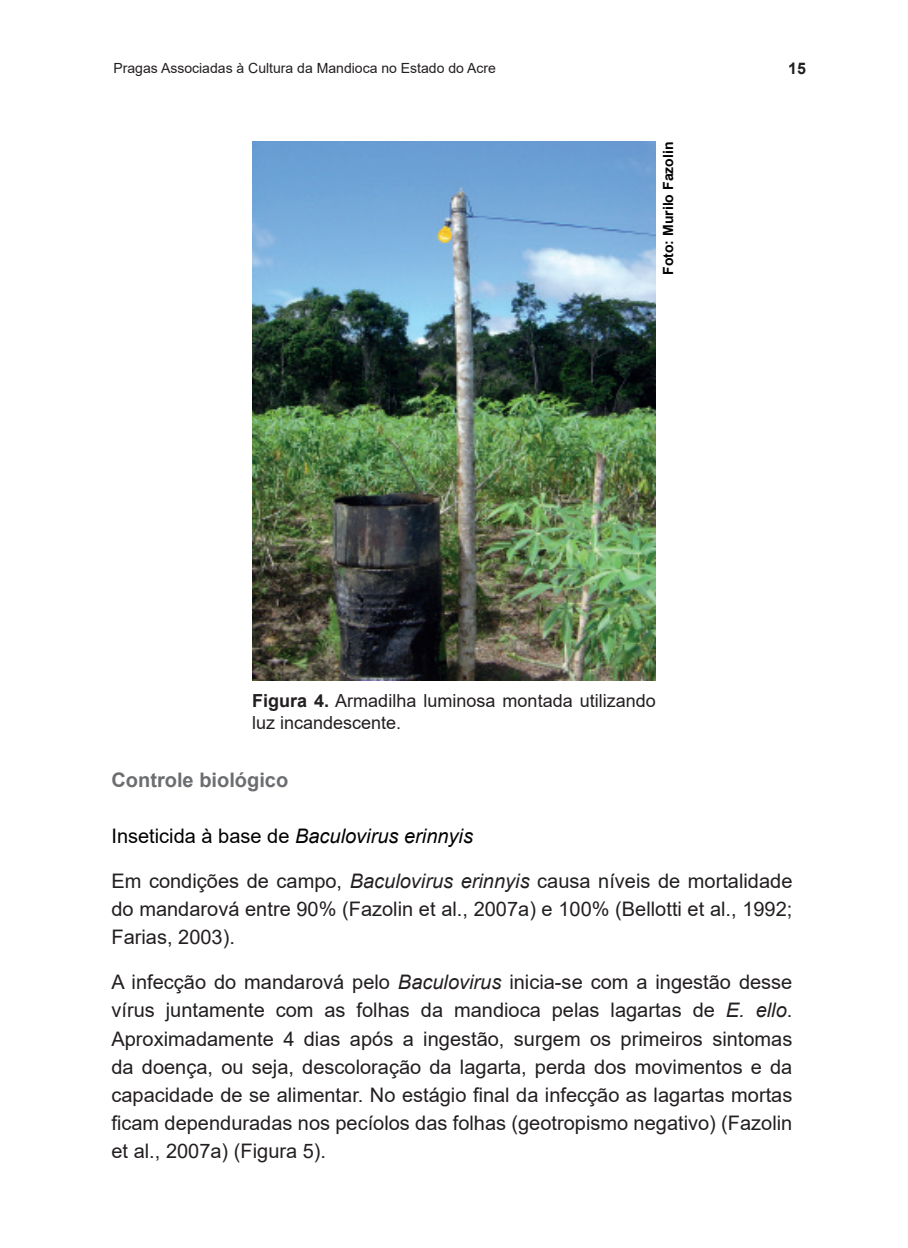
<style>
.page{position:relative;width:908px;height:1248px;background:#fff}
.page>*{position:absolute;margin:0;border:0;box-sizing:border-box;transform-origin:0 0}
.t1{font:20px/28px "Arial";color:#231f20;text-align:justify}
.t2{font:italic 20px "Arial";color:#000}
.t3{font:700 20px "Arial";color:#6c6d70}
.t4{font:18px/21.6px "Arial";color:#231f20}
.t5{font:700 16px "Arial";color:#231f20}
.t6{font:14px "Arial";color:#231f20}
.t7{font:700 14px "Arial";color:#000}
.s1{font-weight:700}
.s2{font-style:normal}
.s3{font-style:italic}
</style>
<div class="page">
<img style="left:252px;top:142px;width:403px;height:538px">
<p class="t6" style="left:113px;top:58px;width:384px">Pragas Associadas à Cultura da Mandioca no Estado do Acre</p>
<p class="t5" style="left:788px;top:57px;width:19px">15</p>
<p class="t7" style="left:658px;top:275px;width:134px;rotate:-90deg">Foto: Murilo Fazolin</p>
<p class="t4" style="left:252px;top:690px;width:405px"><span class="s1">Figura 4.</span> Armadilha luminosa montada utilizando luz incandescente.</p>
<p class="t3" style="left:111px;top:765px;width:178px">Controle biológico</p>
<p class="t2" style="left:111px;top:823px;width:363px"><span class="s2">Inseticida à base de</span> Baculovirus erinnyis</p>
<p class="t1" style="left:111px;top:867px;width:682px">Em condições de campo, <span class="s3">Baculovirus erinnyis</span> causa níveis de mortalidade do mandarová entre 90% (Fazolin et al., 2007a) e 100% (Bellotti et al., 1992; Farias, 2003).</p>
<p class="t1" style="left:111px;top:968px;width:682px">A infecção do mandarová pelo <span class="s3">Baculovirus</span> inicia-se com a ingestão desse vírus juntamente com as folhas da mandioca pelas lagartas de <span class="s3">E. ello</span>.<br>Aproximadamente 4 dias após a ingestão, surgem os primeiros sintomas da doença, ou seja, descoloração da lagarta, perda dos movimentos e da capacidade de se alimentar. No estágio final da infecção as lagartas mortas ficam dependuradas nos pecíolos das folhas (geotropismo negativo) (Fazolin et al., 2007a) (Figura 5).</p>
</div>
